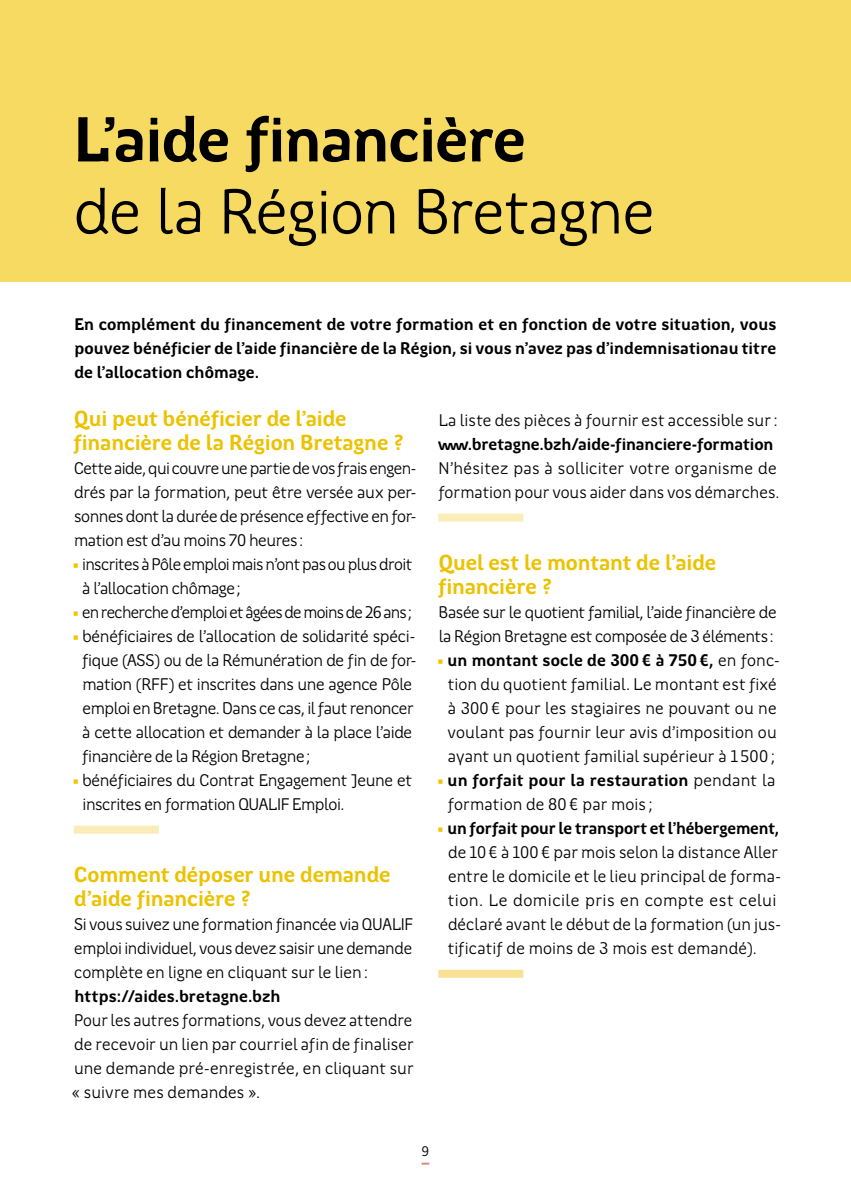
<style>
.page{position:relative;width:851px;height:1191px;background:#fff}
.page>*{position:absolute;margin:0;border:0;box-sizing:border-box;transform-origin:0 0}
.t1{font:64px "Region Bretagne New";letter-spacing:-.015em;color:#000}
.t2{font:700 64px "Region Bretagne New";letter-spacing:-.02em;color:#000}
.t3{font:700 22px/24px "Region Bretagne New";letter-spacing:-.005em;color:#ecc200}
.t4{font:17px/24px "Region Bretagne New";letter-spacing:-.01em;color:#000}
.t5{font:700 17px/24px "Region Bretagne New";color:#000;text-align:justify}
.t6{font:17px/24px "Region Bretagne New";letter-spacing:-.03em;color:#000}
.t7{font:17px "Region Bretagne New";letter-spacing:-.04em;color:#000}
.t8{font:14px "Region Bretagne New";color:#000}
.s1{color:#f0c400}
.s2{font-weight:700}
</style>
<div class="page">
<div style="left:0;top:0;width:850px;height:281px;background:#f7da62"></div>
<div style="left:74px;top:825px;width:85px;height:8px;background:#fbedb8"></div>
<div style="left:438px;top:513px;width:85px;height:8px;background:#fbedb8"></div>
<div style="left:438px;top:969px;width:85px;height:8px;background:#f9e195"></div>
<svg style="left:421px;top:1162px;width:8px;height:2px"></svg>
<h1 class="t2" style="left:74px;top:104px;width:454px">L’aide financière</h1>
<h1 class="t1" style="left:74px;top:176px;width:582px">de la Région Bretagne</h1>
<p class="t5" style="left:74px;top:312px;width:703px">En complément du financement de votre formation et en fonction de votre situation, vous pouvez bénéficier de l’aide financière de la Région, si vous n’avez pas d’indemnisationau titre de l’allocation chômage.</p>
<p class="t3" style="left:73px;top:406px;width:332px">Qui peut bénéficier de l’aide financière de la Région Bretagne ?</p>
<p class="t4" style="left:74px;top:456px;width:344px;text-align:justify">Cette aide, qui couvre une partie de vos frais engen&shy;drés par la formation, peut être versée aux per&shy;sonnes dont la durée de présence effective en for&shy;mation est d’au moins 70 heures:</p>
<p class="t6" style="left:82px;top:552px;width:331px;text-indent:-10px"><span class="s1">•</span> inscrites à Pôle emploi mais n’ont pas ou plus droit à l’allocation chômage;</p>
<p class="t7" style="left:73px;top:602px;width:341px"><span class="s1">•</span> en recherche d’emploi et âgées de moins de 26 ans;</p>
<p class="t4" style="left:82px;top:624px;width:335px;text-indent:-10px"><span class="s1">•</span> bénéficiaires de l’allocation de solidarité spéci&shy;fique (ASS) ou de la Rémunération de fin de for&shy;mation (RFF) et inscrites dans une agence Pôle emploi en Bretagne. Dans ce cas, il faut renoncer à cette allocation et demander à la place l’aide financière de la Région Bretagne;</p>
<p class="t4" style="left:82px;top:768px;width:331px;text-indent:-10px"><span class="s1">•</span> bénéficiaires du Contrat Engagement Jeune et inscrites en formation QUALIF Emploi.</p>
<p class="t4" style="left:438px;top:408px;width:341px">La liste des pièces à fournir est accessible sur:</p>
<p class="t5" style="left:437px;top:432px;width:337px">www.bretagne.bzh/aide-financiere-formation</p>
<p class="t4" style="left:438px;top:456px;width:342px">N’hésitez pas à solliciter votre organisme de formation pour vous aider dans vos démarches.</p>
<p class="t3" style="left:438px;top:550px;width:280px">Quel est le montant de l’aide financière ?</p>
<p class="t4" style="left:438px;top:600px;width:339px">Basée sur le quotient familial, l’aide financière de la Région Bretagne est composée de 3 éléments:</p>
<p class="t4" style="left:437px;top:648px;width:344px;text-align:center"><span class="s1">•</span> <span class="s2">un montant socle de 300€ à 750€,</span> en fonc&shy;tion du quotient familial. Le montant est fixé<br>à 300€ pour les stagiaires ne pouvant ou ne voulant pas fournir leur avis d’imposition ou ayant un quotient familial supérieur à 1500;</p>
<p class="t4" style="left:447px;top:768px;width:329px;text-indent:-11px"><span class="s1">•</span> <span class="s2">un forfait pour la restauration</span> pendant la formation de 80€ par mois ;</p>
<p class="t4" style="left:447px;top:816px;width:335px;text-indent:-11px"><span class="s1">•</span> <span class="s2">un forfait pour le transport et l’hébergement, </span>de 10€ à 100€ par mois selon la distance Aller entre le domicile et le lieu principal de forma&shy;tion. Le domicile pris en compte est celui déclaré avant le début de la formation (un jus&shy;tificatif de moins de 3 mois est demandé).</p>
<p class="t3" style="left:74px;top:862px;width:318px">Comment déposer une demande d’aide financière ?</p>
<p class="t4" style="left:74px;top:912px;width:340px;text-align:justify">Si vous suivez une formation financée via QUALIF emploi individuel, vous devez saisir une demande complète en ligne en cliquant sur le lien:</p>
<p class="t5" style="left:74px;top:984px;width:208px">https://aides.bretagne.bzh</p>
<p class="t4" style="left:72px;top:1008px;width:343px;text-align:justify">Pour les autres formations, vous devez attendre de recevoir un lien par courriel afin de finaliser une demande pré-enregistrée, en cliquant sur « suivre mes demandes ».</p>
<p class="t8" style="left:421px;top:1143px;width:9px">9</p>
</div>
